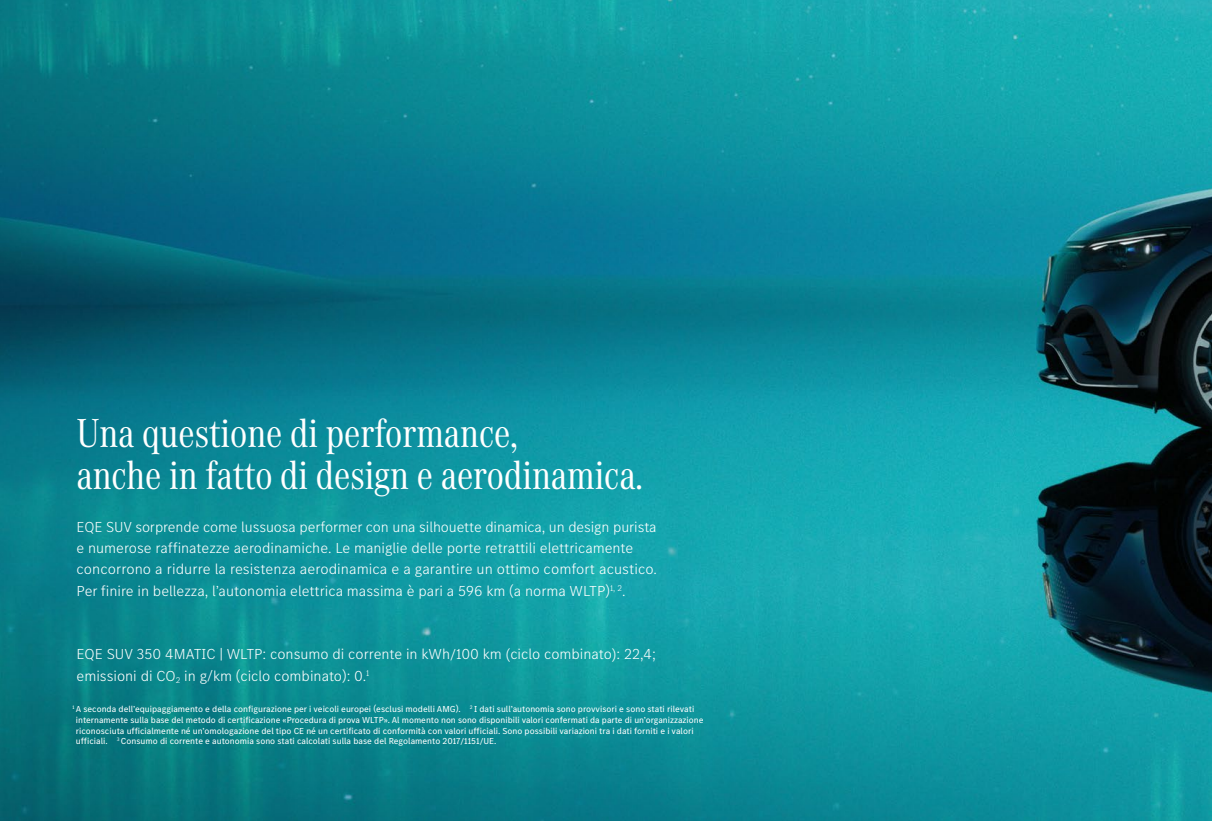
<style>
.page{position:relative;width:1212px;height:821px;background:#fff}
.page>*{position:absolute;margin:0;border:0;box-sizing:border-box;transform-origin:0 0}
.t1{font:42px/42px "MB Corpo A Title Cond";color:#fff}
.t2{font:300 15px/21.3px "MB Corpo S Text";color:#fff}
.t3{font:9px/10.8px "MB Corpo S Text";color:#fff}
</style>
<div class="page">
<img style="left:0;top:0;width:1212px;height:821px">
<h1 class="t1" style="left:77px;top:409px;width:568px">Una questione di performance,<br>anche in fatto di design e aerodinamica.</h1>
<p class="t2" style="left:77px;top:515px;width:582px">EQE SUV sorprende come lussuosa performer con una silhouette dinamica, un design purista e numerose raffinatezze aerodinamiche. Le maniglie delle porte retrattili elettricamente concorrono a ridurre la resistenza aerodinamica e a garantire un ottimo comfort acustico.<br>Per finire in bellezza, l’autonomia elettrica massima è pari a 596 km (a norma WLTP)<sup>1,</sup> <sup>2</sup>.</p>
<h2 class="t2" style="left:77px;top:643px;width:581px">EQE SUV 350 4MATIC | WLTP: consumo di corrente in kWh/100 km (ciclo combinato): 22,4; emissioni di CO<sub>2</sub> in g/km (ciclo combinato): 0.<sup>1</sup></h2>
<p class="t3" style="left:76px;top:703px;width:629px;text-indent:-3px"><sup>1</sup> A seconda dell’equipaggiamento e della configurazione per i veicoli europei (esclusi modelli AMG). <sup>2</sup> I dati sull’autonomia sono provvisori e sono stati rilevati internamente sulla base del metodo di certificazione «Procedura di prova WLTP». Al momento non sono disponibili valori confermati da parte di un’organizzazione riconosciuta ufficialmente né un’omologazione del tipo CE né un certificato di conformità con valori ufficiali. Sono possibili variazioni tra i dati forniti e i valori ufficiali. <sup>3</sup> Consumo di corrente e autonomia sono stati calcolati sulla base del Regolamento 2017/1151/UE.</p>
</div>
